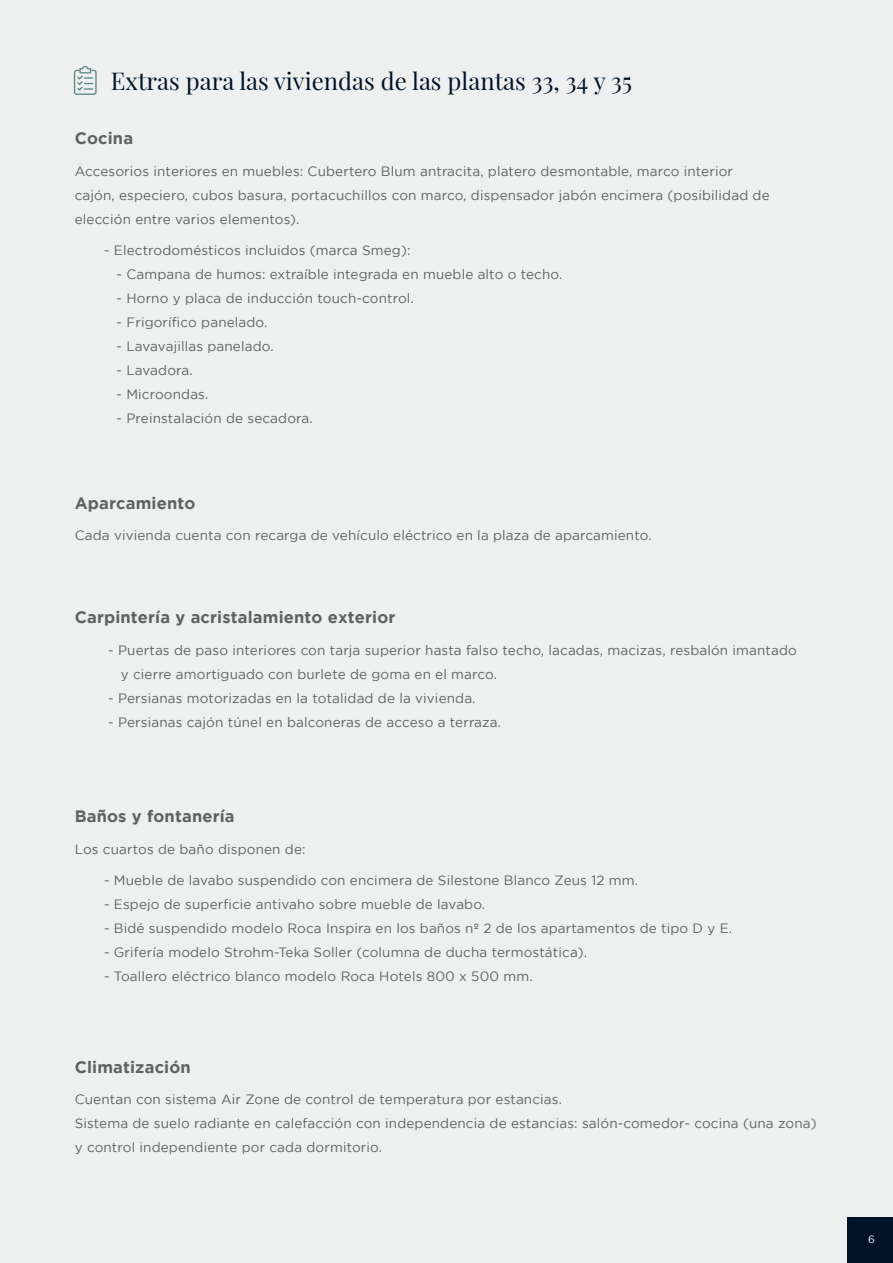
<style>
.page{position:relative;width:893px;height:1263px;background:#eef0ef}
.page>*{position:absolute;margin:0;border:0;box-sizing:border-box;transform-origin:0 0}
.t1{font:24px "Playfair Display";color:#001327}
.t2{font:700 16.5px "Gotham";letter-spacing:.01em;color:#5e6262}
.t3{font:13.5px/24px "Gotham";letter-spacing:.01em;color:#5e6262}
.t4{font:10.5px "Gotham";color:#fff}
</style>
<div class="page">
<div style="left:847px;top:1217px;width:46px;height:46px;background:#001327"></div>
<svg style="left:74px;top:66px;width:23px;height:29px"></svg>
<h1 class="t1" style="left:111px;top:66px;width:523px">Extras para las viviendas de las plantas 33, 34 y 35</h1>
<p class="t2" style="left:75px;top:129px;width:60px">Cocina</p>
<p class="t3" style="left:75px;top:159px;width:696px">Accesorios interiores en muebles: Cubertero Blum antracita, platero desmontable, marco interior cajón, especiero, cubos basura, portacuchillos con marco, dispensador jabón encimera (posibilidad de elección entre varios elementos).</p>
<p class="t3" style="left:104px;top:238px;width:308px">- Electrodomésticos incluidos (marca Smeg):</p>
<p class="t3" style="left:117px;top:262px;width:447px">- Campana de humos: extraíble integrada en mueble alto o techo.</p>
<p class="t3" style="left:117px;top:286px;width:299px">- Horno y placa de inducción touch-control.</p>
<p class="t3" style="left:117px;top:310px;width:152px">- Frigorífico panelado.</p>
<p class="t3" style="left:117px;top:334px;width:159px">- Lavavajillas panelado.</p>
<p class="t3" style="left:117px;top:358px;width:78px">- Lavadora.</p>
<p class="t3" style="left:117px;top:382px;width:93px">- Microondas.</p>
<p class="t3" style="left:117px;top:406px;width:198px">- Preinstalación de secadora.</p>
<p class="t2" style="left:75px;top:493px;width:122px">Aparcamiento</p>
<p class="t3" style="left:75px;top:523px;width:578px">Cada vivienda cuenta con recarga de vehículo eléctrico en la plaza de aparcamiento.</p>
<p class="t2" style="left:75px;top:608px;width:322px">Carpintería y acristalamiento exterior</p>
<p class="t3" style="left:121px;top:638px;width:678px;text-indent:-13px">- Puertas de paso interiores con tarja superior hasta falso techo, lacadas, macizas, resbalón imantado y cierre amortiguado con burlete de goma en el marco.</p>
<p class="t3" style="left:108px;top:686px;width:369px">- Persianas motorizadas en la totalidad de la vivienda.</p>
<p class="t3" style="left:108px;top:710px;width:394px">- Persianas cajón túnel en balconeras de acceso a terraza.</p>
<p class="t2" style="left:75px;top:807px;width:162px">Baños y fontanería</p>
<p class="t3" style="left:75px;top:837px;width:232px">Los cuartos de baño disponen de:</p>
<p class="t3" style="left:104px;top:868px;width:535px">- Mueble de lavabo suspendido con encimera de Silestone Blanco Zeus 12 mm.</p>
<p class="t3" style="left:104px;top:892px;width:383px">- Espejo de superficie antivaho sobre mueble de lavabo.</p>
<p class="t3" style="left:104px;top:916px;width:630px">- Bidé suspendido modelo Roca Inspira en los baños nº 2 de los apartamentos de tipo D y E.</p>
<p class="t3" style="left:104px;top:940px;width:485px">- Grifería modelo Strohm-Teka Soller (columna de ducha termostática).</p>
<p class="t3" style="left:104px;top:964px;width:430px">- Toallero eléctrico blanco modelo Roca Hotels 800 x 500 mm.</p>
<p class="t2" style="left:75px;top:1057px;width:118px">Climatización</p>
<p class="t3" style="left:75px;top:1087px;width:743px">Cuentan con sistema Air Zone de control de temperatura por estancias.<br>Sistema de suelo radiante en calefacción con independencia de estancias: salón-comedor- cocina (una zona) y control independiente por cada dormitorio.</p>
<p class="t4" style="left:868px;top:1233px;width:8px">6</p>
</div>
